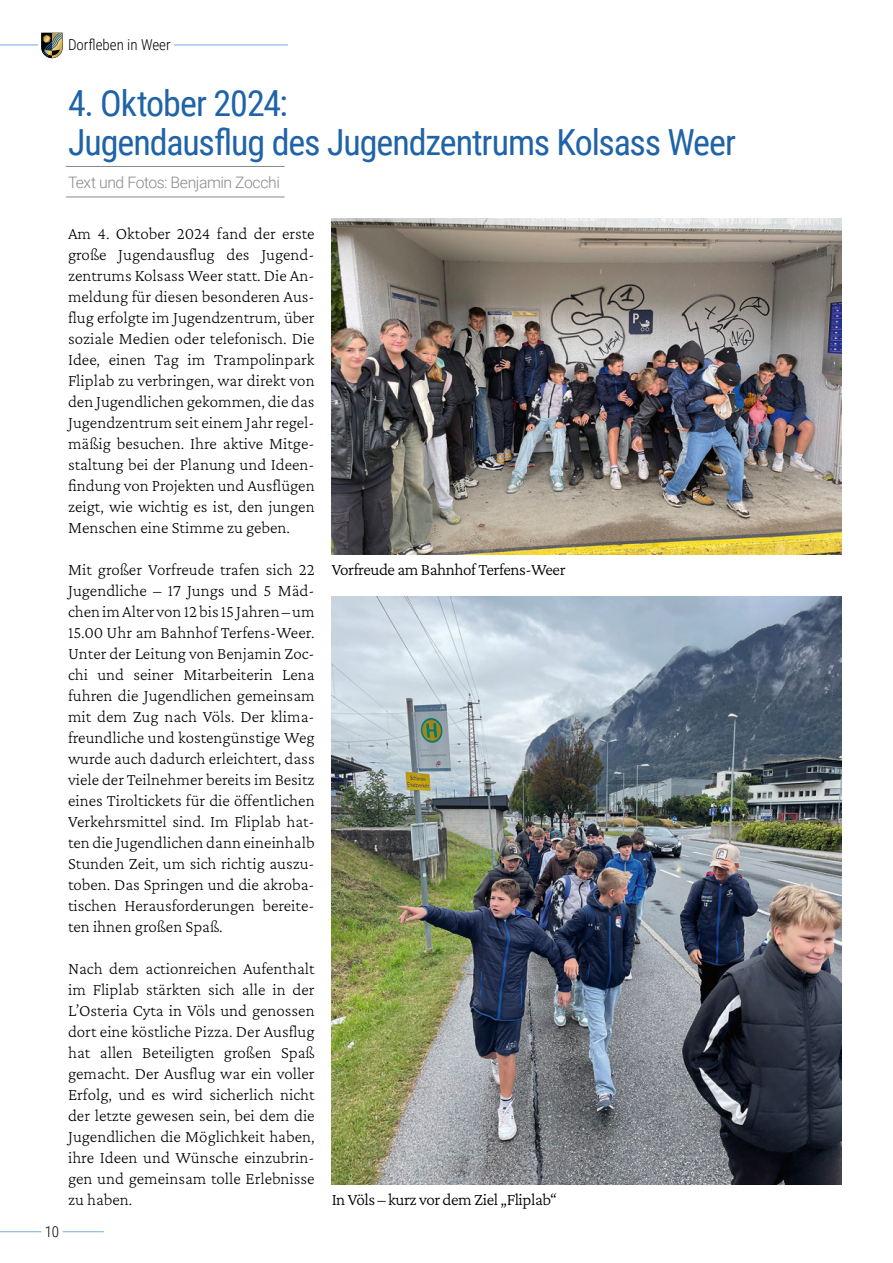
<style>
.page{position:relative;width:893px;height:1263px;background:#fff}
.page>*{position:absolute;margin:0;border:0;box-sizing:border-box;transform-origin:0 0}
.t1{font:36px/39px "Roboto Condensed";letter-spacing:-.03em;color:#1f63a8}
.p_p{font:200 17.25px/21px "Crimson Pro";color:#000;text-align:justify}
.caption_left{font:300 17.25px "Crimson Pro";letter-spacing:-.025em;color:#000}
.src{font:300 15.75px "Roboto";letter-spacing:-.03em;color:#878988}
.t2{font:300 15px "Roboto Condensed";color:#000}
</style>
<div class="page">
<img style="left:332px;top:218px;width:510px;height:336px">
<img style="left:332px;top:596px;width:510px;height:588px">
<hr style="left:66px;top:166px;width:219px;height:1px;background:#878988">
<hr style="left:66px;top:197px;width:219px;height:1px;background:#878988">
<hr style="left:0;top:45px;width:38px;height:1px;background:#77acda">
<hr style="left:174px;top:45px;width:114px;height:1px;background:#77acda">
<svg style="left:41px;top:33px;width:22px;height:25px"></svg>
<hr style="left:0;top:1231px;width:41px;height:1px;background:#77acda">
<hr style="left:63px;top:1231px;width:41px;height:1px;background:#77acda">
<p class="t2" style="left:68px;top:34px;width:104px">Dorfleben in Weer</p>
<p class="t2" style="left:45px;top:1221px;width:16px">10</p>
<p class="t1" style="left:68px;top:83px;width:669px">4. Oktober 2024:<br>Jugendausflug des Jugendzentrums Kolsass Weer</p>
<p class="src" style="left:68px;top:171px;width:213px">Text und Fotos: Benjamin Zocchi</p>
<p class="p_p" style="left:68px;top:223px;width:248px">Am 4. Oktober 2024 fand der erste große Jugendausflug des Jugend&shy;zentrums Kolsass Weer statt. Die An&shy;meldung für diesen besonderen Aus&shy;flug erfolgte im Jugendzentrum, über soziale Medien oder telefonisch. Die Idee, einen Tag im Trampolinpark Fliplab zu verbringen, war direkt von den Jugendlichen gekommen, die das Jugendzentrum seit einem Jahr regel&shy;mäßig besuchen. Ihre aktive Mitge&shy;staltung bei der Planung und Ideen&shy;findung von Projekten und Ausflügen zeigt, wie wichtig es ist, den jungen Menschen eine Stimme zu geben.</p>
<p class="p_p" style="left:68px;top:559px;width:248px">Mit großer Vorfreude trafen sich 22<br>Jugendliche – 17 Jungs und 5 Mäd&shy;chen im Alter von 12 bis 15 Jahren – um 15.00 Uhr am Bahnhof Terfens-Weer.<br>Unter der Leitung von Benjamin Zoc&shy;chi und seiner Mitarbeiterin Lena fuhren die Jugendlichen gemeinsam mit dem Zug nach Völs. Der klima&shy;freundliche und kostengünstige Weg wurde auch dadurch erleichtert, dass viele der Teilnehmer bereits im Besitz eines Tiroltickets für die öffentlichen Verkehrsmittel sind. Im Fliplab hat&shy;ten die Jugendlichen dann eineinhalb Stunden Zeit, um sich richtig auszu&shy;toben. Das Springen und die akroba&shy;tischen Herausforderungen bereite&shy;ten ihnen großen Spaß.</p>
<p class="p_p" style="left:68px;top:958px;width:248px">Nach dem actionreichen Aufenthalt im Fliplab stärkten sich alle in der L’Osteria Cyta in Völs und genossen dort eine köstliche Pizza. Der Ausflug hat allen Beteiligten großen Spaß gemacht. Der Ausflug war ein voller Erfolg, und es wird sicherlich nicht der letzte gewesen sein, bei dem die Jugendlichen die Möglichkeit haben, ihre Ideen und Wünsche einzubrin&shy;gen und gemeinsam tolle Erlebnisse zu haben.</p>
<p class="caption_left" style="left:332px;top:559px;width:235px">Vorfreude am Bahnhof Terfens-Weer</p>
<p class="caption_left" style="left:332px;top:1189px;width:227px">In Völs – kurz vor dem Ziel „Fliplab“</p>
</div>
